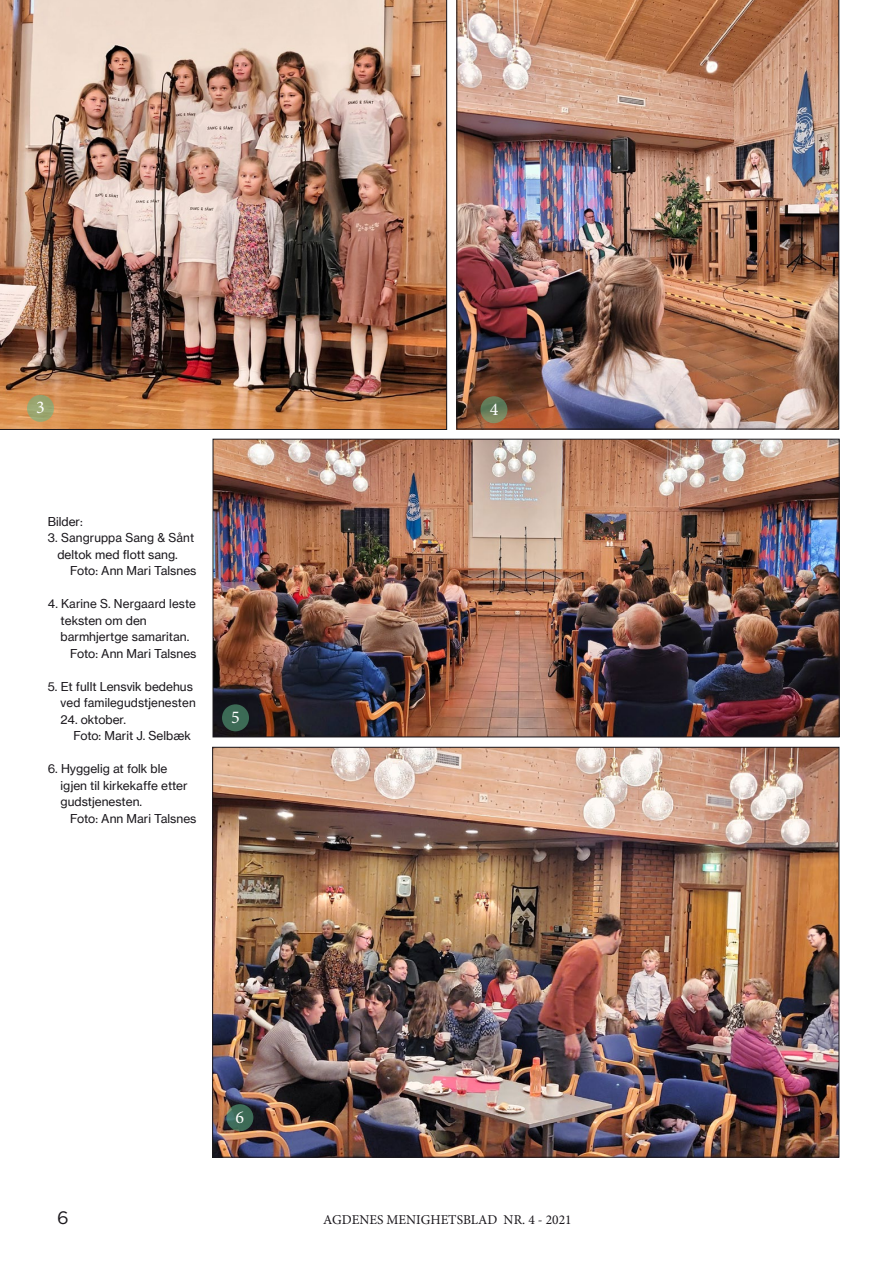
<style>
.page{position:relative;width:893px;height:1263px;background:#fff}
.page>*{position:absolute;margin:0;border:0;box-sizing:border-box;transform-origin:0 0}
.Brødtekst{font:18px "Minion Pro";color:#fff}
.t1{font:18px "Gotham HTF";color:#1a171c}
.t2{font:13.5px "Minion Pro";color:#1a171c}
.Bildetekst{font:12px/16.5px "Neue Haas Grotesk Text Pro";color:#1a171c}
</style>
<div class="page">
<img style="left:0;top:0;width:447px;height:430px">
<img style="left:456px;top:0;width:383px;height:429px">
<img style="left:215px;top:441px;width:623px;height:294px">
<div style="left:27px;top:395px;width:27px;height:27px;background:#9aa56f;border-radius:50%"></div>
<svg style="left:480px;top:396px;width:27px;height:27px"></svg>
<div style="left:222px;top:704px;width:27px;height:27px;background:#3c6a56;border-radius:50%"></div>
<img style="left:214px;top:749px;width:623px;height:406px">
<svg style="left:226px;top:1104px;width:27px;height:27px"></svg>
<p class="Brødtekst" style="left:36px;top:395px;width:10px">3</p>
<p class="Brødtekst" style="left:490px;top:397px;width:10px">4</p>
<p class="Bildetekst" style="left:48px;top:513px;width:36px">Bilder:</p>
<p class="Bildetekst" style="left:48px;top:529px;width:148px;text-align:center">3. Sangruppa Sang &amp; Sånt deltok med flott sang.</p>
<p class="Bildetekst" style="left:70px;top:562px;width:128px">Foto: Ann Mari Talsnes</p>
<p class="Bildetekst" style="left:61px;top:595px;width:137px;text-indent:-13px">4. Karine S. Nergaard leste teksten om den barmhjertge samaritan.</p>
<p class="Bildetekst" style="left:70px;top:645px;width:128px">Foto: Ann Mari Talsnes</p>
<p class="Bildetekst" style="left:48px;top:678px;width:149px;text-align:right">5. Et fullt Lensvik bedehus ved familegudstjenesten</p>
<p class="Bildetekst" style="left:61px;top:711px;width:67px">24. oktober.</p>
<p class="Bildetekst" style="left:73px;top:727px;width:119px">Foto: Marit J. Selbæk</p>
<p class="Bildetekst" style="left:61px;top:760px;width:129px;text-indent:-13px">6. Hyggelig at folk ble igjen til kirkekaffe etter gudstjenesten.</p>
<p class="Bildetekst" style="left:70px;top:810px;width:128px">Foto: Ann Mari Talsnes</p>
<p class="Brødtekst" style="left:231px;top:705px;width:10px">5</p>
<p class="Brødtekst" style="left:236px;top:1105px;width:10px">6</p>
<h1 class="t1" style="left:57px;top:1207px;width:13px">6</h1>
<p class="t2" style="left:323px;top:1210px;width:250px">AGDENES MENIGHETSBLAD NR. 4 - 2021</p>
</div>
